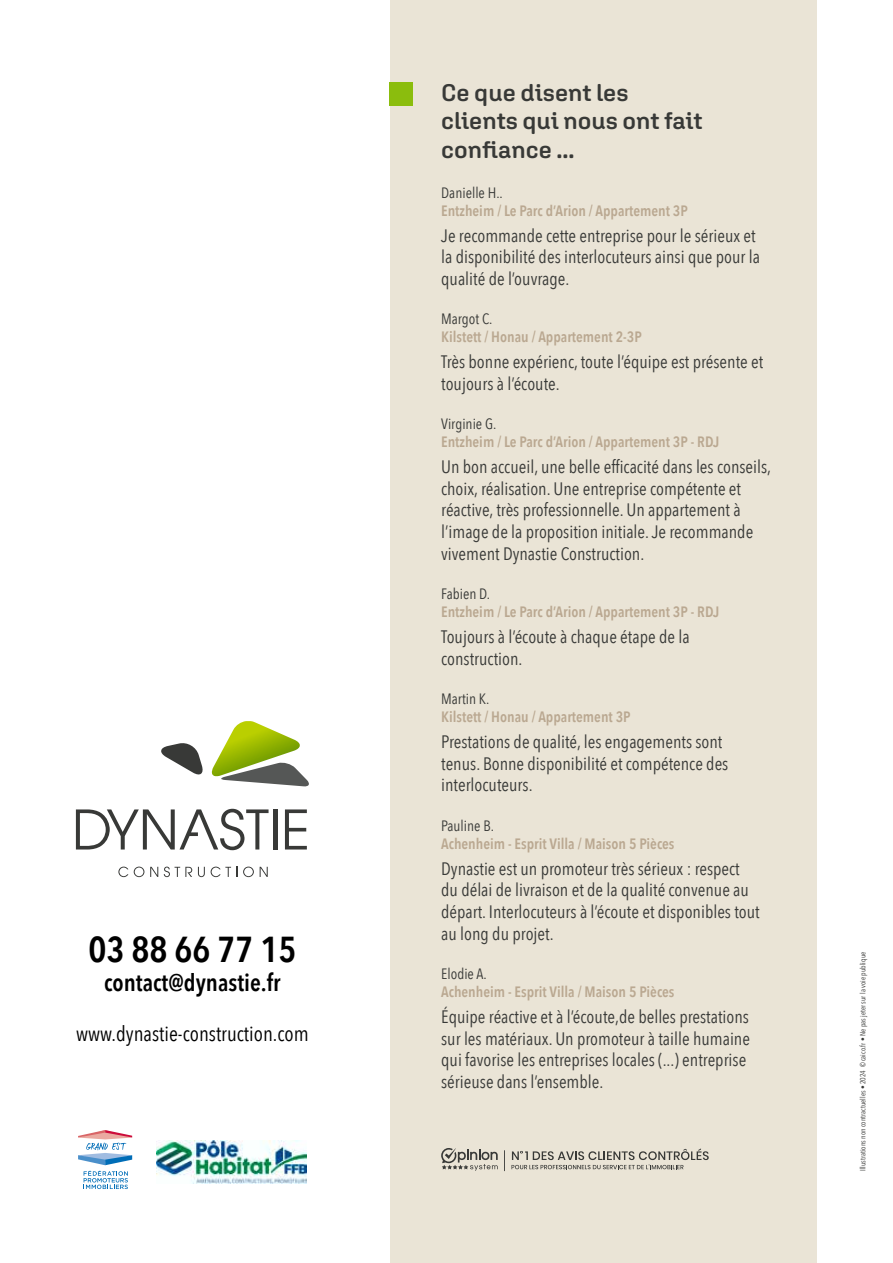
<style>
.page{position:relative;width:893px;height:1263px;background:#fff}
.page>*{position:absolute;margin:0;border:0;box-sizing:border-box;transform-origin:0 0}
.t1{font:600 36px "Avenir Next Condensed";color:#000}
.t2{font:600 24px/28.8px "Aglet Sans";color:#383937}
.t3{font:600 24px "Avenir Next Condensed";color:#000}
.t4{font:21px "Avenir Next Condensed";color:#000}
.t5{font:18px/21.6px "Avenir Next Condensed";color:#383937}
.t6{font:600 15px "Avenir Next Condensed";color:#baa891}
.t7{font:15px "Avenir Next Condensed";color:#383937}
.t8{font:7.5px "Avenir Next Condensed";color:#383937}
</style>
<div class="page">
<div style="left:390px;top:0;width:426px;height:1263px;background:#eae4d6"></div>
<hr style="left:273px;top:809px;width:4px;height:40px;background:#383937">
<svg style="left:285px;top:809px;width:22px;height:40px"></svg>
<svg style="left:76px;top:809px;width:193px;height:41px"></svg>
<svg style="left:161px;top:743px;width:42px;height:32px"></svg>
<svg style="left:118px;top:867px;width:10px;height:10px"></svg>
<svg style="left:134px;top:866px;width:10px;height:11px"></svg>
<svg style="left:150px;top:867px;width:8px;height:10px"></svg>
<svg style="left:164px;top:866px;width:28px;height:11px"></svg>
<svg style="left:198px;top:867px;width:7px;height:10px"></svg>
<svg style="left:211px;top:867px;width:26px;height:10px"></svg>
<svg style="left:243px;top:866px;width:11px;height:11px"></svg>
<svg style="left:260px;top:867px;width:8px;height:10px"></svg>
<svg style="left:211px;top:721px;width:98px;height:66px"></svg>
<div style="left:390px;top:82px;width:23px;height:24px;background:#8bbd0d"></div>
<svg style="left:78px;top:1130px;width:54px;height:59px"></svg>
<img style="left:157px;top:1140px;width:150px;height:43px">
<svg style="left:504px;top:1150px;width:1px;height:21px"></svg>
<svg style="left:441px;top:1148px;width:57px;height:23px"></svg>
<svg style="left:511px;top:1148px;width:198px;height:21px"></svg>
<h1 class="t1" style="left:88px;top:918px;width:210px">03 88 66 77 15</h1>
<h2 class="t3" style="left:104px;top:962px;width:178px">contact@dynastie.fr</h2>
<p class="t4" style="left:76px;top:1016px;width:234px">www.dynastie-construction.com</p>
<h2 class="t2" style="left:441px;top:77px;width:263px">Ce que disent les clients qui nous ont fait confiance ...</h2>
<p class="t7" style="left:441px;top:180px;width:63px">Danielle H..</p>
<p class="t6" style="left:441px;top:197px;width:248px">Entzheim / Le Parc d’Arion / Appartement 3P</p>
<p class="t5" style="left:441px;top:224px;width:320px">Je recommande cette entreprise pour le sérieux et la disponibilité des interlocuteurs ainsi que pour la qualité de l’ouvrage.</p>
<p class="t7" style="left:441px;top:306px;width:53px">Margot C.</p>
<p class="t6" style="left:441px;top:324px;width:202px">Kilstett / Honau / Appartement 2-3P</p>
<p class="t5" style="left:441px;top:350px;width:324px">Très bonne expérienc, toute l’équipe est présente et toujours à l’écoute.</p>
<p class="t7" style="left:441px;top:411px;width:57px">Virginie G.</p>
<p class="t6" style="left:441px;top:429px;width:280px">Entzheim / Le Parc d’Arion / Appartement 3P - RDJ</p>
<p class="t5" style="left:441px;top:455px;width:331px">Un bon accueil, une belle efficacité dans les conseils, choix, réalisation. Une entreprise compétente et réactive, très professionnelle. Un appartement à l’image de la proposition initiale. Je recommande vivement Dynastie Construction.</p>
<p class="t7" style="left:441px;top:581px;width:50px">Fabien D.</p>
<p class="t6" style="left:441px;top:599px;width:280px">Entzheim / Le Parc d’Arion / Appartement 3P - RDJ</p>
<p class="t5" style="left:441px;top:625px;width:250px">Toujours à l’écoute à chaque étape de la construction.</p>
<p class="t7" style="left:441px;top:686px;width:50px">Martin K.</p>
<p class="t6" style="left:441px;top:704px;width:191px">Kilstett / Honau / Appartement 3P</p>
<p class="t5" style="left:441px;top:730px;width:289px">Prestations de qualité, les engagements sont tenus. Bonne disponibilité et compétence des interlocuteurs.</p>
<p class="t7" style="left:441px;top:813px;width:54px">Pauline B.</p>
<p class="t6" style="left:441px;top:831px;width:235px">Achenheim - Esprit Villa / Maison 5 Pièces</p>
<p class="t5" style="left:441px;top:857px;width:320px">Dynastie est un promoteur très sérieux : respect du délai de livraison et de la qualité convenue au départ. Interlocuteurs à l’écoute et disponibles tout au long du projet.</p>
<p class="t7" style="left:441px;top:961px;width:47px">Elodie A.</p>
<p class="t6" style="left:441px;top:979px;width:235px">Achenheim - Esprit Villa / Maison 5 Pièces</p>
<p class="t5" style="left:441px;top:1005px;width:310px">Équipe réactive et à l’écoute,de belles prestations sur les matériaux. Un promoteur à taille humaine qui favorise les entreprises locales (...) entreprise sérieuse dans l’ensemble.</p>
<p class="t8" style="left:856px;top:1171px;width:221px;rotate:-90deg">Illustrations non contractuelles • 2024 © caico.fr • Ne pas jeter sur la voie publique</p>
</div>
